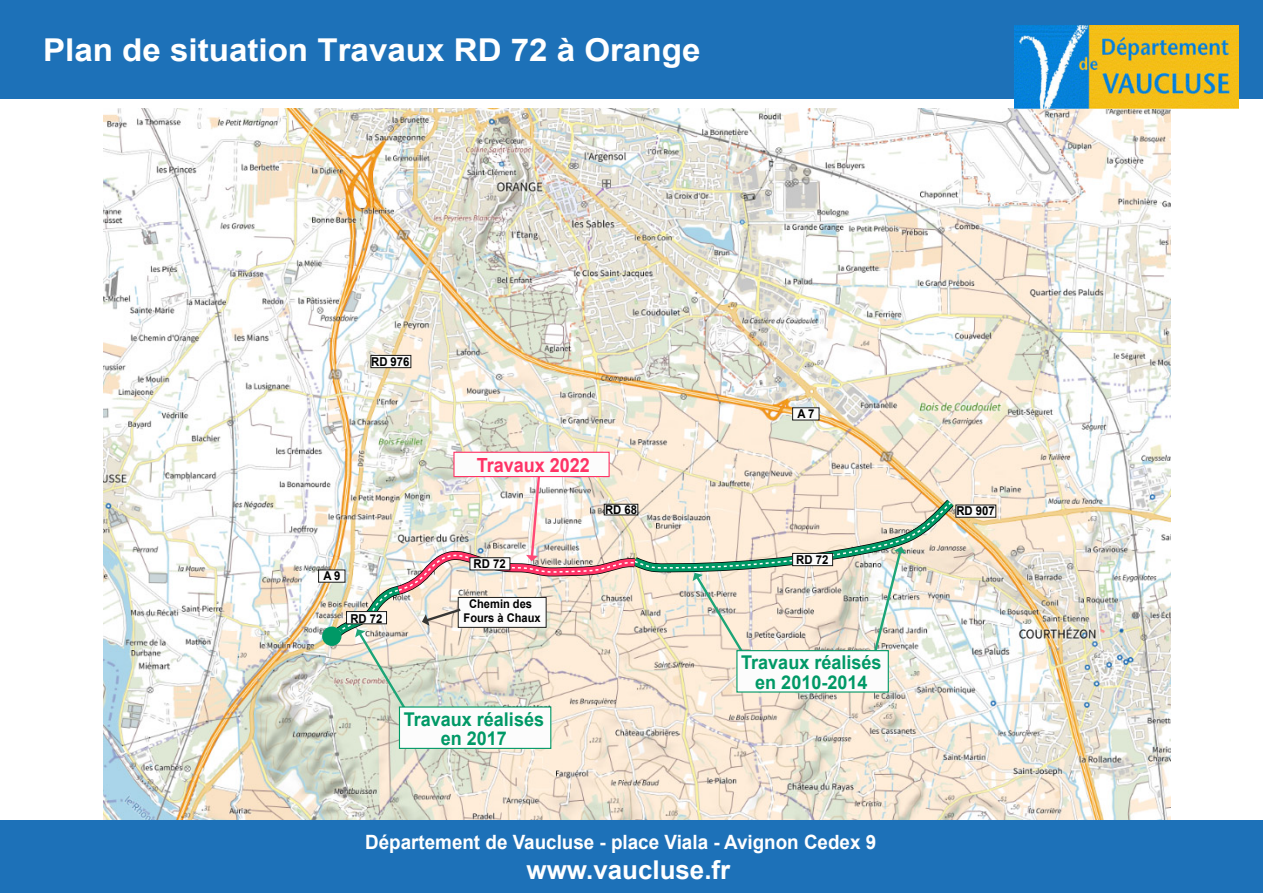
<style>
.page{position:relative;width:1263px;height:893px;background:#fff}
.page>*{position:absolute;margin:0;border:0;box-sizing:border-box;transform-origin:0 0}
.t1{font:700 31.5px "Arial";color:#fff;scale:1.05 1}
.t2{font:700 25.95px "Arial";color:#fff}
.t3{font:700 19.65px "Arial";color:#fff;scale:.96 1}
.t4{font:700 19.5px "Arial";color:#f36;scale:.92 1}
.t5{font:700 19.05px/19.5px "Arial";color:#096;text-align:center;scale:.95 1}
.t6{font:700 12.3px "Arial";color:#000;scale:.92 1}
.t7{font:700 12px/14.4px "Arial";color:#000;text-align:center;scale:.92 1}
</style>
<div class="page">
<img style="left:104px;top:108px;width:1067px;height:712px">
<div style="left:0;top:0;width:1263px;height:98px;background:#1d71b8"></div>
<div style="left:0;top:820px;width:1263px;height:73px;background:#1d71b8"></div>
<img style="left:1015px;top:25px;width:224px;height:83px">
<div style="left:318px;top:570px;width:27px;height:12px;background:#fcfcfc;border:1px solid #1d1d1b"></div>
<div style="left:371px;top:355px;width:40px;height:13px;background:#fcfcfc;border:1px solid #1d1d1b"></div>
<div style="left:322px;top:626px;width:19px;height:20px;border:3px solid #096;border-radius:50%"></div>
<div style="left:453px;top:452px;width:157px;height:25px;background:#fcfcfc;border:1px solid #f36"></div>
<div style="left:792px;top:408px;width:27px;height:12px;background:#fcfcfc"></div>
<div style="left:956px;top:505px;width:40px;height:12px;background:#fcfcfc"></div>
<svg style="left:325px;top:476px;width:638px;height:234px"></svg>
<div style="left:399px;top:706px;width:152px;height:43px;background:#fcfcfc;border:1px solid #096"></div>
<h1 class="t1" style="left:43px;top:28px;width:628px">Plan de situation Travaux RD 72 à Orange</h1>
<p class="t6" style="left:371px;top:353px;width:43px">RD 976</p>
<p class="t6" style="left:323px;top:567px;width:20px">A 9</p>
<p class="t6" style="left:350px;top:610px;width:36px">RD 72</p>
<p class="t4" style="left:477px;top:451px;width:125px">Travaux 2022</p>
<p class="t6" style="left:605px;top:501px;width:36px">RD 68</p>
<p class="t6" style="left:474px;top:555px;width:36px">RD 72</p>
<p class="t7" style="left:464px;top:597px;width:85px">Chemin des<br>Fours à Chaux</p>
<p class="t5" style="left:404px;top:709px;width:149px">Travaux réalisés en 2017</p>
<p class="t6" style="left:797px;top:405px;width:20px">A 7</p>
<p class="t6" style="left:796px;top:551px;width:36px">RD 72</p>
<p class="t5" style="left:741px;top:653px;width:149px">Travaux réalisés en 2010-2014</p>
<p class="t3" style="left:365px;top:829px;width:534px">Département de Vaucluse - place Viala - Avignon Cedex 9</p>
<h2 class="t2" style="left:527px;top:852px;width:205px">www.vaucluse.fr</h2>
<p class="t6" style="left:956px;top:502px;width:43px">RD 907</p>
</div>
